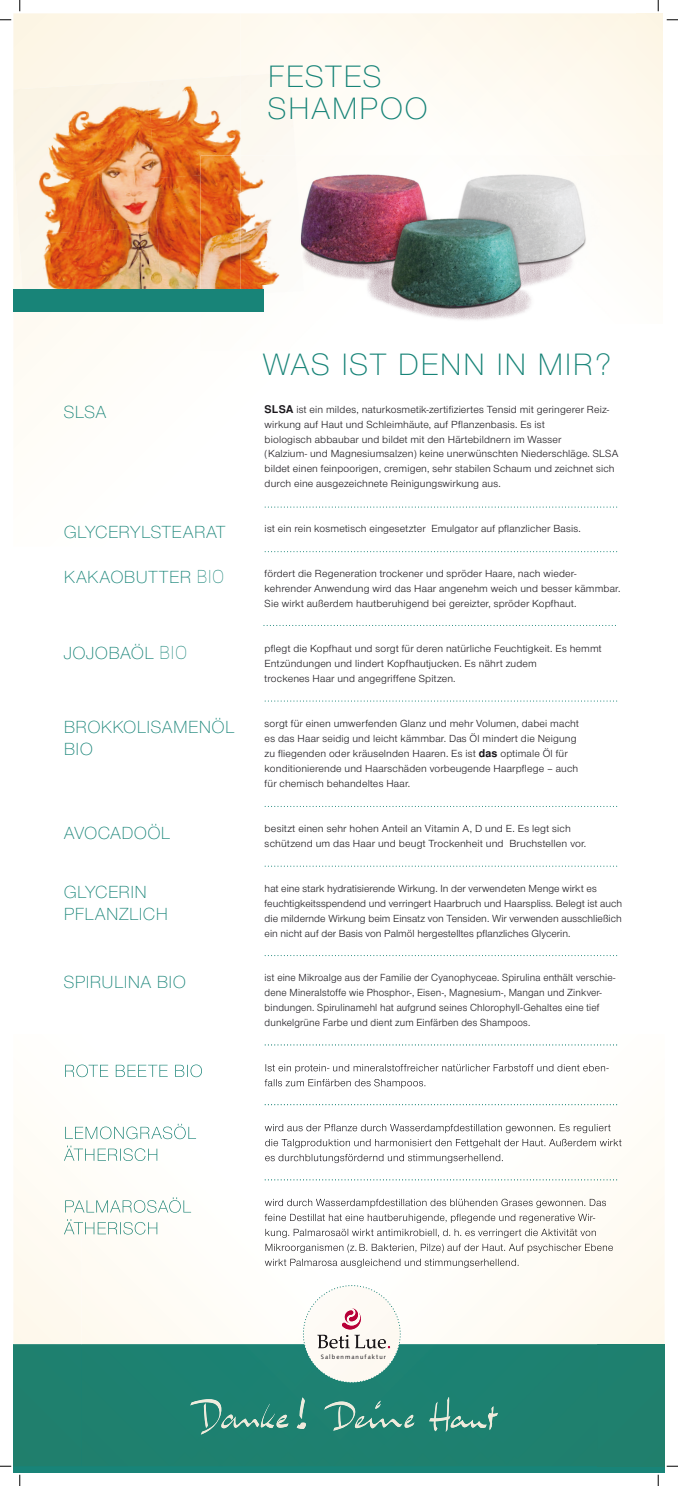
<style>
.page{position:relative;width:678px;height:1486px;background:#fff}
.page>*{position:absolute;margin:0;border:0;box-sizing:border-box;transform-origin:0 0}
.t1{font:300 32.1px/32.1px "Nimbus Sans Novus T";letter-spacing:.04em;color:#188478}
.t2{font:300 18.15px/21.8px "Nimbus Sans Novus T";letter-spacing:.015em;color:#188478}
.t3{font:10.65px/15px "Nimbus Sans Novus T";letter-spacing:.015em;color:#1a171c}
.t4{font:10.65px/14.9px "Nimbus Sans Novus T";letter-spacing:.015em;color:#1a171c;scale:.96 1}
.t5{font:6.52px "S840 Sans";letter-spacing:.165em;color:#1a171c}
.s1{font-family:"Roboto";font-weight:100}
.s2{font-family:"Nimbus San L";font-weight:700}
</style>
<div class="page">
<svg style="left:13px;top:13px;width:605px;height:495px"></svg>
<div style="left:13px;top:1344px;width:651px;height:128px;background:#188478"></div>
<svg style="left:264px;top:506px;width:353px;height:1px"></svg>
<svg style="left:264px;top:551px;width:353px;height:1px"></svg>
<svg style="left:263px;top:625px;width:350px;height:1px"></svg>
<svg style="left:264px;top:700px;width:353px;height:1px"></svg>
<svg style="left:264px;top:806px;width:353px;height:1px"></svg>
<svg style="left:264px;top:865px;width:353px;height:1px"></svg>
<svg style="left:264px;top:955px;width:353px;height:1px"></svg>
<div style="left:636px;top:13px;width:26px;height:142px;background:#fdf8ea"></div>
<img style="left:240px;top:13px;width:396px;height:142px">
<img style="left:662px;top:155px;width:1px;height:87px">
<img style="left:200px;top:311px;width:418px;height:39px">
<img style="left:293px;top:155px;width:369px;height:168px">
<img style="left:240px;top:295px;width:53px;height:28px">
<div style="left:13px;top:1077px;width:69px;height:267px;background:#fffbf3"></div>
<div style="left:13px;top:1344px;width:583px;height:121px;background:#1e806f"></div>
<div style="left:65px;top:1123px;width:17px;height:16px;background:#fffdf9"></div>
<div style="left:64px;top:1145px;width:18px;height:15px;background:#fffdf8"></div>
<div style="left:65px;top:1197px;width:17px;height:15px;background:#fffcf5"></div>
<div style="left:64px;top:1219px;width:18px;height:15px;background:#fefbf4"></div>
<div style="left:596px;top:1344px;width:68px;height:121px;background:#207f6d"></div>
<img style="left:82px;top:1077px;width:116px;height:267px">
<img style="left:82px;top:1064px;width:120px;height:13px">
<img style="left:82px;top:1123px;width:114px;height:16px">
<img style="left:82px;top:1145px;width:75px;height:15px">
<img style="left:82px;top:1197px;width:109px;height:15px">
<img style="left:82px;top:1219px;width:75px;height:15px">
<svg style="left:190px;top:1394px;width:98px;height:40px"></svg>
<svg style="left:296px;top:1396px;width:10px;height:32px"></svg>
<img style="left:433px;top:1401px;width:4px;height:29px">
<img style="left:445px;top:1396px;width:4px;height:35px">
<img style="left:429px;top:1415px;width:20px;height:6px">
<img style="left:449px;top:1415px;width:37px;height:12px">
<img style="left:487px;top:1405px;width:11px;height:24px">
<svg style="left:324px;top:1399px;width:90px;height:32px"></svg>
<img style="left:299px;top:1397px;width:6px;height:21px">
<svg style="left:264px;top:1044px;width:400px;height:338px"></svg>
<img style="left:13px;top:81px;width:141px;height:154px">
<img style="left:148px;top:76px;width:92px;height:102px">
<img style="left:154px;top:175px;width:46px;height:114px">
<img style="left:19px;top:227px;width:143px;height:62px">
<div style="left:240px;top:72px;width:55px;height:83px;background:#fcf9f0"></div>
<img style="left:200px;top:155px;width:40px;height:134px">
<img style="left:240px;top:155px;width:63px;height:140px">
<div style="left:13px;top:289px;width:250px;height:22px;background:#188478"></div>
<svg style="left:0;top:19px;width:11px;height:2px"></svg>
<svg style="left:666px;top:19px;width:11px;height:2px"></svg>
<svg style="left:19px;top:0;width:2px;height:11px"></svg>
<svg style="left:19px;top:1474px;width:2px;height:11px"></svg>
<h1 class="t1" style="left:267px;top:60px;width:162px">FESTES<br>SHAMPOO</h1>
<h2 class="t2" style="left:64px;top:401px;width:44px">SLSA</h2>
<h2 class="t2" style="left:64px;top:521px;width:163px">GLYCERYLSTEARAT</h2>
<h2 class="t2" style="left:64px;top:566px;width:162px">KAKAOBUTTER <span class="s1">BIO</span></h2>
<h2 class="t2" style="left:64px;top:642px;width:125px">JOJOBAÖL <span class="s1">BIO</span></h2>
<h2 class="t2" style="left:64px;top:716px;width:172px">BROKKOLISAMENÖL<br>BIO</h2>
<h2 class="t2" style="left:64px;top:821px;width:108px">AVOCADOÖL</h2>
<h2 class="t2" style="left:64px;top:880px;width:106px">GLYCERIN<br>PFLANZLICH</h2>
<h2 class="t2" style="left:64px;top:970px;width:124px">SPIRULINA BIO</h2>
<h1 class="t1" style="left:262px;top:348px;width:350px">WAS IST DENN IN MIR?</h1>
<p class="t3" style="left:264px;top:401px;width:355px"><span class="s2">SLSA</span> ist ein mildes, naturkosmetik-zertifiziertes Tensid mit geringerer Reiz&shy;wirkung auf Haut und Schleimhäute, auf Pflanzenbasis. Es ist<br>biologisch abbaubar und bildet mit den Härtebildnern im Wasser<br>(Kalzium- und Magnesiumsalzen) keine unerwünschten Niederschläge. SLSA bildet einen feinpoorigen, cremigen, sehr stabilen Schaum und zeichnet sich durch eine ausgezeichnete Reinigungswirkung aus.</p>
<p class="t3" style="left:264px;top:521px;width:317px">ist ein rein kosmetisch eingesetzter Emulgator auf pflanzlicher Basis.</p>
<p class="t3" style="left:264px;top:566px;width:357px">fördert die Regeneration trockener und spröder Haare, nach wieder&shy;kehrender Anwendung wird das Haar angenehm weich und besser kämmbar.<br>Sie wirkt außerdem hautberuhigend bei gereizter, spröder Kopfhaut.</p>
<p class="t3" style="left:264px;top:641px;width:338px">pflegt die Kopfhaut und sorgt für deren natürliche Feuchtigkeit. Es hemmt<br>Entzündungen und lindert Kopfhautjucken. Es nährt zudem<br>trockenes Haar und angegriffene Spitzen.</p>
<p class="t3" style="left:264px;top:715px;width:315px">sorgt für einen umwerfenden Glanz und mehr Volumen, dabei macht es das Haar seidig und leicht kämmbar. Das Öl mindert die Neigung zu fliegenden oder kräuselnden Haaren. Es ist <span class="s2">das</span> optimale Öl für konditionierende und Haarschäden vorbeugende Haarpflege – auch für chemisch behandeltes Haar.</p>
<p class="t3" style="left:264px;top:820px;width:323px">besitzt einen sehr hohen Anteil an Vitamin A, D und E. Es legt sich schützend um das Haar und beugt Trockenheit und Bruchstellen vor.</p>
<p class="t3" style="left:264px;top:880px;width:359px">hat eine stark hydratisierende Wirkung. In der verwendeten Menge wirkt es feuchtigkeitsspendend und verringert Haarbruch und Haarspliss. Belegt ist auch die mildernde Wirkung beim Einsatz von Tensiden. Wir verwenden ausschließich ein nicht auf der Basis von Palmöl hergestelltes pflanzliches Glycerin.</p>
<p class="t4" style="left:264px;top:970px;width:367px">ist eine Mikroalge aus der Familie der Cyanophyceae. Spirulina enthält verschie&shy;dene Mineralstoffe wie Phosphor-, Eisen-, Magnesium-, Mangan und Zinkver&shy;bindungen. Spirulinamehl hat aufgrund seines Chlorophyll-Gehaltes eine tief dunkelgrüne Farbe und dient zum Einfärben des Shampoos.</p>
<p class="t5" style="left:320px;top:1353px;width:67px">Salbenmanufaktur</p>
</div>
